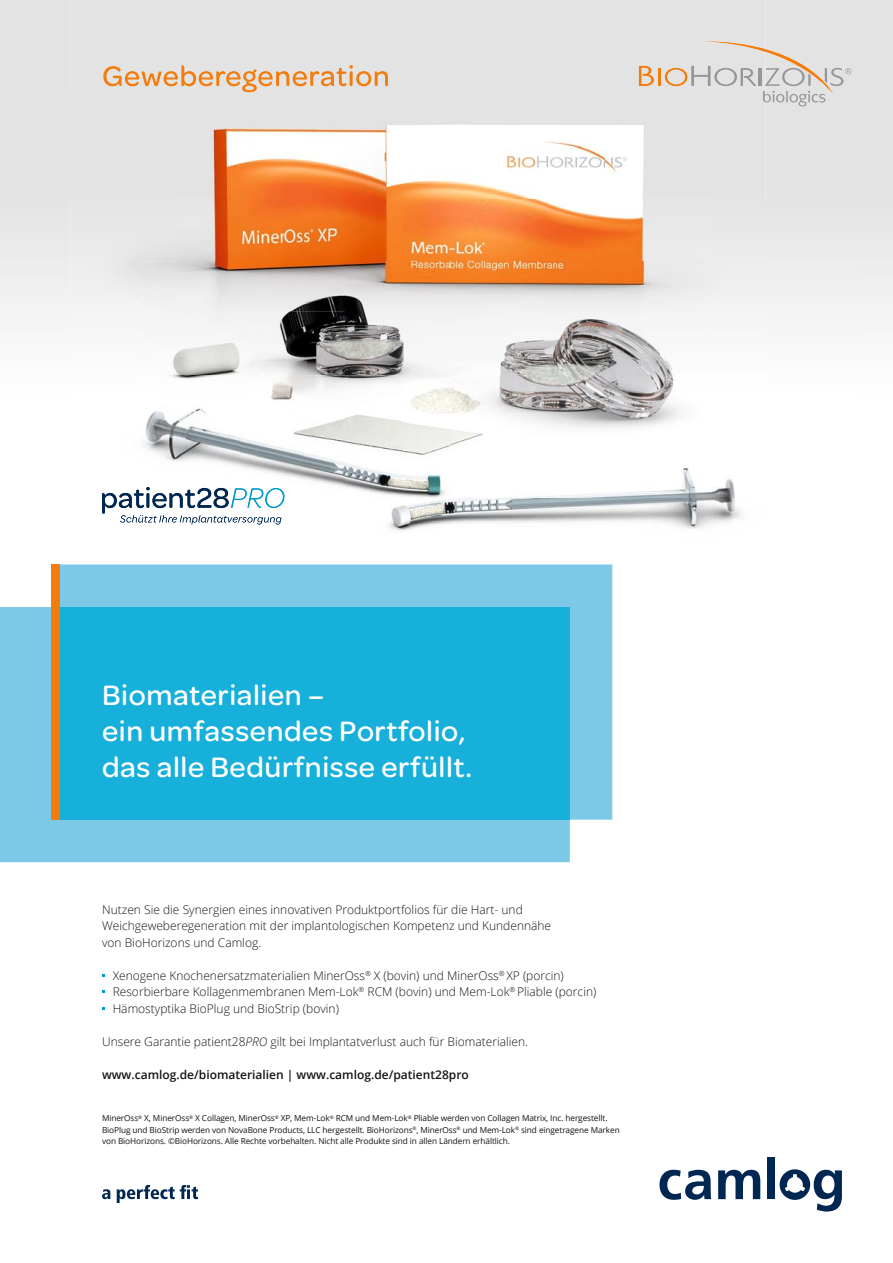
<style>
.page{position:relative;width:893px;height:1263px;background:#fff}
.page>*{position:absolute;margin:0;border:0;box-sizing:border-box;transform-origin:0 0}
.t1{font:500 30px/36px "Omnes";letter-spacing:.02em;color:#fff}
.t2{font:300 12px/16.5px "Open Sans";color:#131413}
.t3{font:600 12px "Open Sans";color:#131413}
.t4{font:8.25px/11.2px "Open Sans";letter-spacing:-.01em;color:#131413}
.s1{font-style:italic}
</style>
<div class="page">
<svg style="left:0;top:0;width:893px;height:320px;fill:#e3e3e3"></svg>
<svg style="left:659px;top:1170px;width:52px;height:30px"></svg>
<svg style="left:718px;top:1170px;width:42px;height:29px"></svg>
<div style="left:768px;top:1157px;width:7px;height:42px;background:#002751"></div>
<svg style="left:780px;top:1169px;width:62px;height:42px"></svg>
<svg style="left:102px;top:1189px;width:8px;height:10px"></svg>
<svg style="left:117px;top:1185px;width:81px;height:18px"></svg>
<div style="left:0;top:607px;width:570px;height:255px;background:#7cc8e7"></div>
<div style="left:60px;top:564px;width:552px;height:256px;background:#7cc8e7"></div>
<div style="left:51px;top:607px;width:519px;height:213px;background:#16b0da"></div>
<div style="left:51px;top:564px;width:9px;height:256px;background:#f27d0e"></div>
<img style="left:70px;top:0;width:696px;height:199px">
<img style="left:70px;top:199px;width:107px;height:106px">
<img style="left:177px;top:199px;width:589px;height:63px">
<img style="left:70px;top:305px;width:65px;height:15px">
<img style="left:639px;top:66px;width:15px;height:20px">
<img style="left:658px;top:68px;width:3px;height:18px">
<svg style="left:665px;top:41px;width:186px;height:65px"></svg>
<img style="left:702px;top:41px;width:64px;height:11px">
<img style="left:741px;top:68px;width:15px;height:18px">
<img style="left:257px;top:65px;width:131px;height:27px">
<img style="left:103px;top:65px;width:154px;height:27px">
<img style="left:102px;top:493px;width:14px;height:21px">
<div style="left:766px;top:262px;width:94px;height:58px;background:#f0f0f0"></div>
<img style="left:135px;top:262px;width:210px;height:49px">
<img style="left:345px;top:262px;width:421px;height:99px">
<img style="left:135px;top:311px;width:23px;height:9px">
<img style="left:249px;top:311px;width:96px;height:64px">
<img style="left:345px;top:361px;width:210px;height:14px">
<img style="left:555px;top:361px;width:117px;height:14px">
<img style="left:401px;top:369px;width:96px;height:6px">
<img style="left:158px;top:311px;width:91px;height:64px">
<img style="left:170px;top:375px;width:511px;height:36px">
<img style="left:116px;top:493px;width:19px;height:15px">
<img style="left:120px;top:515px;width:15px;height:8px">
<img style="left:135px;top:411px;width:607px;height:120px">
<img style="left:231px;top:488px;width:53px;height:20px">
<img style="left:135px;top:487px;width:94px;height:21px">
<img style="left:140px;top:515px;width:142px;height:10px">
<img style="left:401px;top:411px;width:96px;height:22px">
<img style="left:254px;top:362px;width:52px;height:47px">
<h1 class="t1" style="left:102px;top:679px;width:371px">Biomaterialien –<br>ein umfassendes Portfolio, das alle Bedürfnisse erfüllt.</h1>
<p class="t2" style="left:102px;top:902px;width:451px">Nutzen Sie die Synergien eines innovativen Produktportfolios für die Hart- und<br>Weichgeweberegeneration mit der implantologischen Kompetenz und Kundennähe von BioHorizons und Camlog.</p>
<p class="t2" style="left:113px;top:968px;width:485px">Xenogene Knochenersatzmaterialien MinerOss<sup>®</sup> X (bovin) und MinerOss<sup>®</sup> XP (porcin)<br>Resorbierbare Kollagenmembranen Mem-Lok<sup>®</sup> RCM (bovin) und Mem-Lok<sup>®</sup> Pliable (porcin)<br>Hämostyptika BioPlug und BioStrip (bovin)</p>
<p class="t2" style="left:102px;top:1034px;width:427px">Unsere Garantie patient28<span class="s1">PRO</span> gilt bei Implantatverlust auch für Biomaterialien.</p>
<p class="t3" style="left:102px;top:1070px;width:368px">www.camlog.de/biomaterialien | www.camlog.de/patient28pro</p>
<p class="t4" style="left:102px;top:1114px;width:519px">MinerOss<sup>®</sup> X, MinerOss<sup>®</sup> X Collagen, MinerOss<sup>®</sup> XP, Mem-Lok<sup>®</sup> RCM und Mem-Lok<sup>®</sup> Pliable werden von Collagen Matrix, Inc. hergestellt.<br>BioPlug und BioStrip werden von NovaBone Products, LLC hergestellt. BioHorizons<sup>®</sup>, MinerOss<sup>®</sup> und Mem-Lok<sup>®</sup> sind eingetragene Marken von BioHorizons. ©BioHorizons. Alle Rechte vorbehalten. Nicht alle Produkte sind in allen Ländern erhältlich.</p>
</div>
